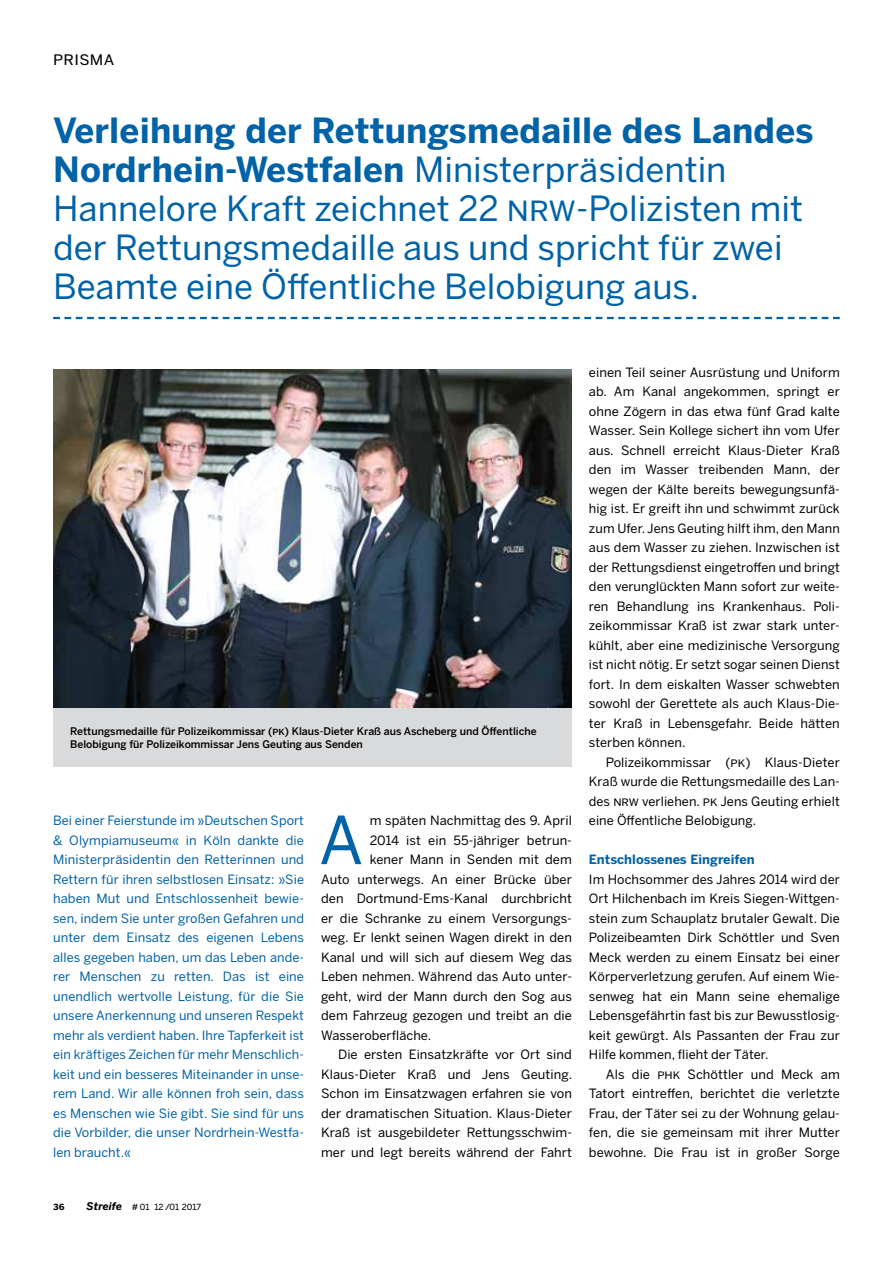
<style>
.page{position:relative;width:893px;height:1263px;background:#fff}
.page>*{position:absolute;margin:0;border:0;box-sizing:border-box;transform-origin:0 0}
.t1{font:65.4px "Benton Sans";color:#0062a7}
.t2{font:34.5px/39px "Benton Sans";color:#0062a7}
.t3{font:18px "Benton Sans Regular SC";letter-spacing:.02em;color:#000}
.t4{font:12.75px/19.5px "Benton Sans";letter-spacing:.005em;color:#000;text-align:justify}
.t5{font:12.75px/19.5px "Benton Sans";letter-spacing:.005em;color:#0062a7;text-align:justify}
.t6{font:700 12.75px "Benton Sans";letter-spacing:.005em;color:#0062a7}
.t7{font:500 10.5px/13.5px "Benton Sans";color:#000}
.t8{font:10.5px "Benton Sans Regular SC";color:#000}
.t9{font:10.5px "Benton Sans Bold SC";color:#000}
.s1{font-weight:700}
.s2{font-family:"Benton Sans Regular SC"}
.s3{font-family:"Benton Sans Medium SC";font-weight:400}
.s4{font-family:"Benton Sans";font-weight:700;font-style:italic}
</style>
<div class="page">
<img style="left:53px;top:370px;width:519px;height:338px">
<svg style="left:53px;top:317px;width:787px;height:2px"></svg>
<div style="left:53px;top:708px;width:519px;height:59px;background:#d9dadb"></div>
<h3 class="t3" style="left:53px;top:47px;width:63px">PRISMA</h3>
<h2 class="t2" style="left:53px;top:110px;width:762px"><span class="s1">Verleihung der Rettungsmedaille des Landes Nordrhein-Westfalen</span> Ministerpräsidentin Hannelore Kraft zeichnet 22 <span class="s2">NRW</span>-Polizisten mit der Rettungsmedaille aus und spricht für zwei Beamte eine Öffentliche Belobigung aus.</h2>
<p class="t7" style="left:70px;top:724px;width:468px">Rettungsmedaille für Polizeikommissar (<span class="s3">pk</span>) Klaus-Dieter Kraß aus Ascheberg und Öffentliche<br>Belobigung für Polizeikommissar Jens Geuting aus Senden</p>
<p class="t5" style="left:53px;top:810px;width:252px">Bei einer Feierstunde im »Deutschen Sport &amp; Olympiamuseum« in Köln dankte die Ministerpräsidentin den Retterinnen und Rettern für ihren selbstlosen Einsatz: »Sie haben Mut und Entschlossenheit bewie&shy;sen, indem Sie unter großen Gefahren und unter dem Einsatz des eigenen Lebens alles gegeben haben, um das Leben ande&shy;rer Menschen zu retten. Das ist eine unendlich wertvolle Leistung, für die Sie unsere Anerkennung und unseren Respekt mehr als verdient haben. Ihre Tapferkeit ist ein kräftiges Zeichen für mehr Menschlich&shy;keit und ein besseres Miteinander in unse&shy;rem Land. Wir alle können froh sein, dass es Menschen wie Sie gibt. Sie sind für uns die Vorbilder, die unser Nordrhein-Westfa&shy;len braucht.«</p>
<p class="t9" style="left:53px;top:1199px;width:13px">36</p>
<p class="t8" style="left:87px;top:1199px;width:116px"><span class="s4">Streife</span> #01 12 /01 2017</p>
<h1 class="t1" style="left:319px;top:802px;width:46px">A</h1>
<p class="t4" style="left:370px;top:810px;width:204px">m späten Nachmittag des 9. April</p>
<p class="t4" style="left:370px;top:830px;width:204px">2014 ist ein 55-jähriger betrun-</p>
<p class="t4" style="left:370px;top:849px;width:204px">kener Mann in Senden mit dem</p>
<p class="t4" style="left:321px;top:869px;width:252px">Auto unterwegs. An einer Brücke über</p>
<p class="t4" style="left:321px;top:888px;width:252px">den Dortmund-Ems-Kanal durchbricht</p>
<p class="t4" style="left:321px;top:908px;width:252px">er die Schranke zu einem Versorgungs-</p>
<p class="t4" style="left:321px;top:927px;width:252px">weg. Er lenkt seinen Wagen direkt in den</p>
<p class="t4" style="left:321px;top:947px;width:252px">Kanal und will sich auf diesem Weg das</p>
<p class="t4" style="left:321px;top:966px;width:252px">Leben nehmen. Während das Auto unter-</p>
<p class="t4" style="left:321px;top:986px;width:252px">geht, wird der Mann durch den Sog aus</p>
<p class="t4" style="left:321px;top:1005px;width:252px">dem Fahrzeug gezogen und treibt an die</p>
<p class="t4" style="left:321px;top:1025px;width:112px">Wasseroberfläche.</p>
<p class="t4" style="left:338px;top:1044px;width:235px">Die ersten Einsatzkräfte vor Ort sind</p>
<p class="t4" style="left:321px;top:1064px;width:253px">Klaus-Dieter Kraß und Jens Geuting.</p>
<p class="t4" style="left:321px;top:1083px;width:252px">Schon im Einsatzwagen erfahren sie von</p>
<p class="t4" style="left:321px;top:1103px;width:252px">der dramatischen Situation. Klaus-Dieter</p>
<p class="t4" style="left:321px;top:1122px;width:252px">Kraß ist ausgebildeter Rettungsschwim-</p>
<p class="t4" style="left:321px;top:1142px;width:252px">mer und legt bereits während der Fahrt</p>
<p class="t4" style="left:589px;top:362px;width:252px">einen Teil seiner Ausrüstung und Uniform ab. Am Kanal angekommen, springt er ohne Zögern in das etwa fünf Grad kalte Wasser. Sein Kollege sichert ihn vom Ufer aus. Schnell erreicht Klaus-Dieter Kraß den im Wasser treibenden Mann, der wegen der Kälte bereits bewegungsunfä&shy;hig ist. Er greift ihn und schwimmt zurück zum Ufer. Jens Geuting hilft ihm, den Mann aus dem Wasser zu ziehen. Inzwischen ist der Rettungsdienst eingetroffen und bringt den verunglückten Mann sofort zur weite&shy;ren Behandlung ins Krankenhaus. Poli&shy;zeikommissar Kraß ist zwar stark unter&shy;kühlt, aber eine medizinische Versorgung ist nicht nötig. Er setzt sogar seinen Dienst fort. In dem eiskalten Wasser schwebten sowohl der Gerettete als auch Klaus-Die&shy;ter Kraß in Lebensgefahr. Beide hätten sterben können.</p>
<p class="t4" style="left:589px;top:752px;width:252px;text-indent:17px">Polizeikommissar (<span class="s2">PK</span>) Klaus-Dieter Kraß wurde die Rettungsmedaille des Lan&shy;des <span class="s2">NRW</span> verliehen. <span class="s2">PK</span> Jens Geuting erhielt eine Öffentliche Belobigung.</p>
<p class="t6" style="left:589px;top:852px;width:167px">Entschlossenes Eingreifen</p>
<p class="t4" style="left:589px;top:869px;width:252px">Im Hochsommer des Jahres 2014 wird der Ort Hilchenbach im Kreis Siegen-Wittgen&shy;stein zum Schauplatz brutaler Gewalt. Die Polizeibeamten Dirk Schöttler und Sven Meck werden zu einem Einsatz bei einer Körperverletzung gerufen. Auf einem Wie&shy;senweg hat ein Mann seine ehemalige Lebensgefährtin fast bis zur Bewusstlosig&shy;keit gewürgt. Als Passanten der Frau zur Hilfe kommen, flieht der Täter.</p>
<p class="t4" style="left:589px;top:1064px;width:252px;text-indent:17px">Als die <span class="s2">PHK</span> Schöttler und Meck am Tatort eintreffen, berichtet die verletzte Frau, der Täter sei zu der Wohnung gelau&shy;fen, die sie gemeinsam mit ihrer Mutter bewohne. Die Frau ist in großer Sorge</p>
</div>
